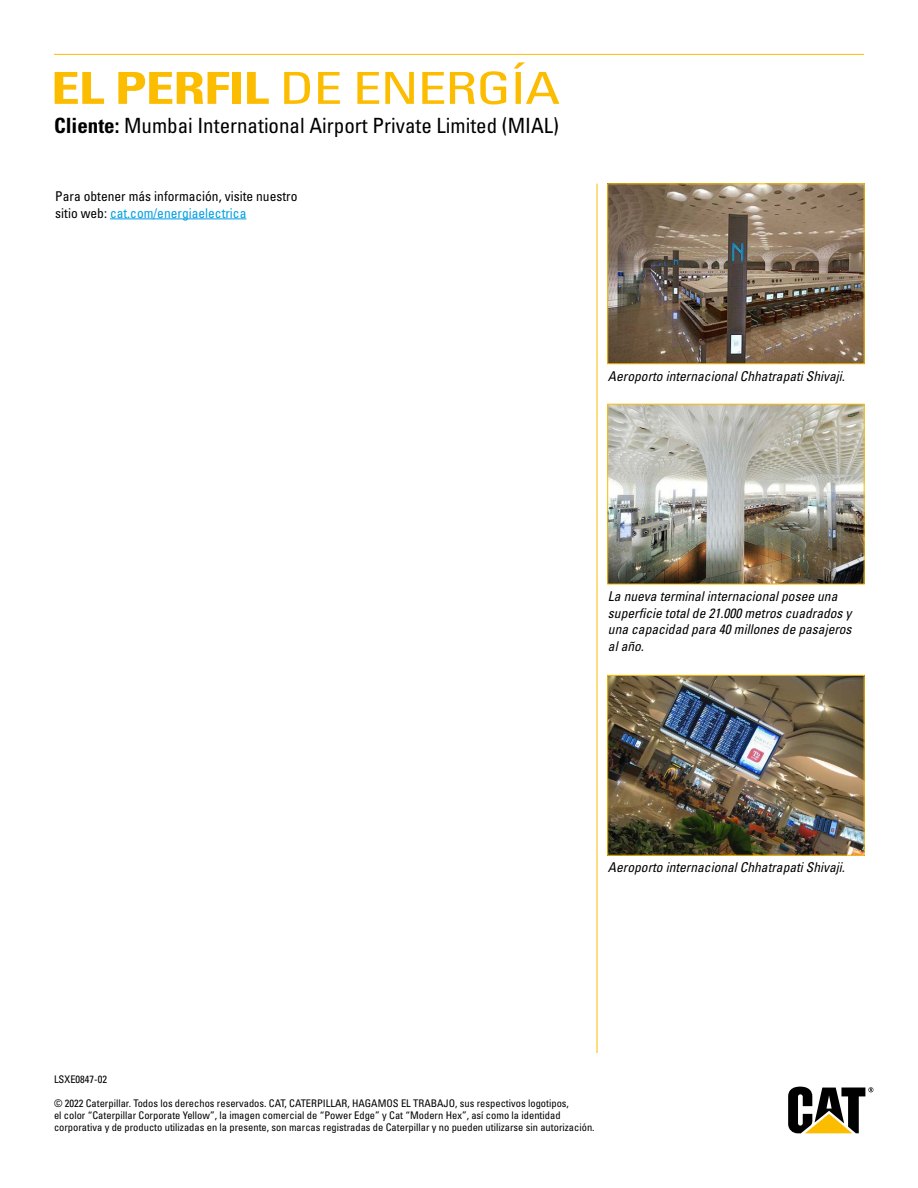
<style>
.page{position:relative;width:918px;height:1188px;background:#fff}
.page>*{position:absolute;margin:0;border:0;box-sizing:border-box;transform-origin:0 0}
.t1{font:condensed 44.1px "Univers LT Std";letter-spacing:-.02em;color:#fcbc00;scale:1.3 1}
.t2{font:condensed 21px "Univers LT Std";color:#000}
.t3{font:italic condensed 13.5px/16.5px "Univers";color:#000}
.t4{font:condensed 13.5px/17px "Univers LT Std";color:#000}
.t5{font:condensed 10.5px/12px "Univers LT Std";color:#000}
.s1{font-weight:700}
.s2{color:#009fe3}
</style>
<div class="page">
<hr style="left:110px;top:219px;width:136px;height:1px;background:#009fe3">
<hr style="left:54px;top:54px;width:810px;height:1px;background:#fcbc00">
<hr style="left:597px;top:184px;width:1px;height:869px;background:#fcbc00">
<svg style="left:788px;top:1087px;width:85px;height:46px"></svg>
<img style="left:610px;top:186px;width:252px;height:176px">
<img style="left:610px;top:406px;width:252px;height:176px">
<img style="left:610px;top:677px;width:252px;height:176px">
<h1 class="t1" style="left:51px;top:60px;width:393px"><span class="s1">EL PERFIL</span> DE ENERGÍA</h1>
<h2 class="t2" style="left:54px;top:112px;width:507px"><span class="s1">Cliente:</span> Mumbai International Airport Private Limited (MIAL)</h2>
<p class="t4" style="left:55px;top:187px;width:244px">Para obtener más información, visite nuestro sitio web: <span class="s2">cat.com/energiaelectrica</span></p>
<p class="t3" style="left:608px;top:368px;width:238px">Aeroporto internacional Chhatrapati Shivaji.</p>
<p class="t3" style="left:608px;top:588px;width:245px">La nueva terminal internacional posee una superficie total de 21.000 metros cuadrados y una capacidad para 40 millones de pasajeros al año.</p>
<p class="t3" style="left:608px;top:859px;width:238px">Aeroporto internacional Chhatrapati Shivaji.</p>
<p class="t5" style="left:54px;top:1073px;width:55px">LSXE0847-02</p>
<p class="t5" style="left:54px;top:1097px;width:542px">© 2022 Caterpillar. Todos los derechos reservados. CAT, CATERPILLAR, HAGAMOS EL TRABAJO, sus respectivos logotipos,<br>el color “Caterpillar Corporate Yellow”, la imagen comercial de “Power Edge” y Cat “Modern Hex”, así como la identidad corporativa y de producto utilizadas en la presente, son marcas registradas de Caterpillar y no pueden utilizarse sin autorización.</p>
</div>
